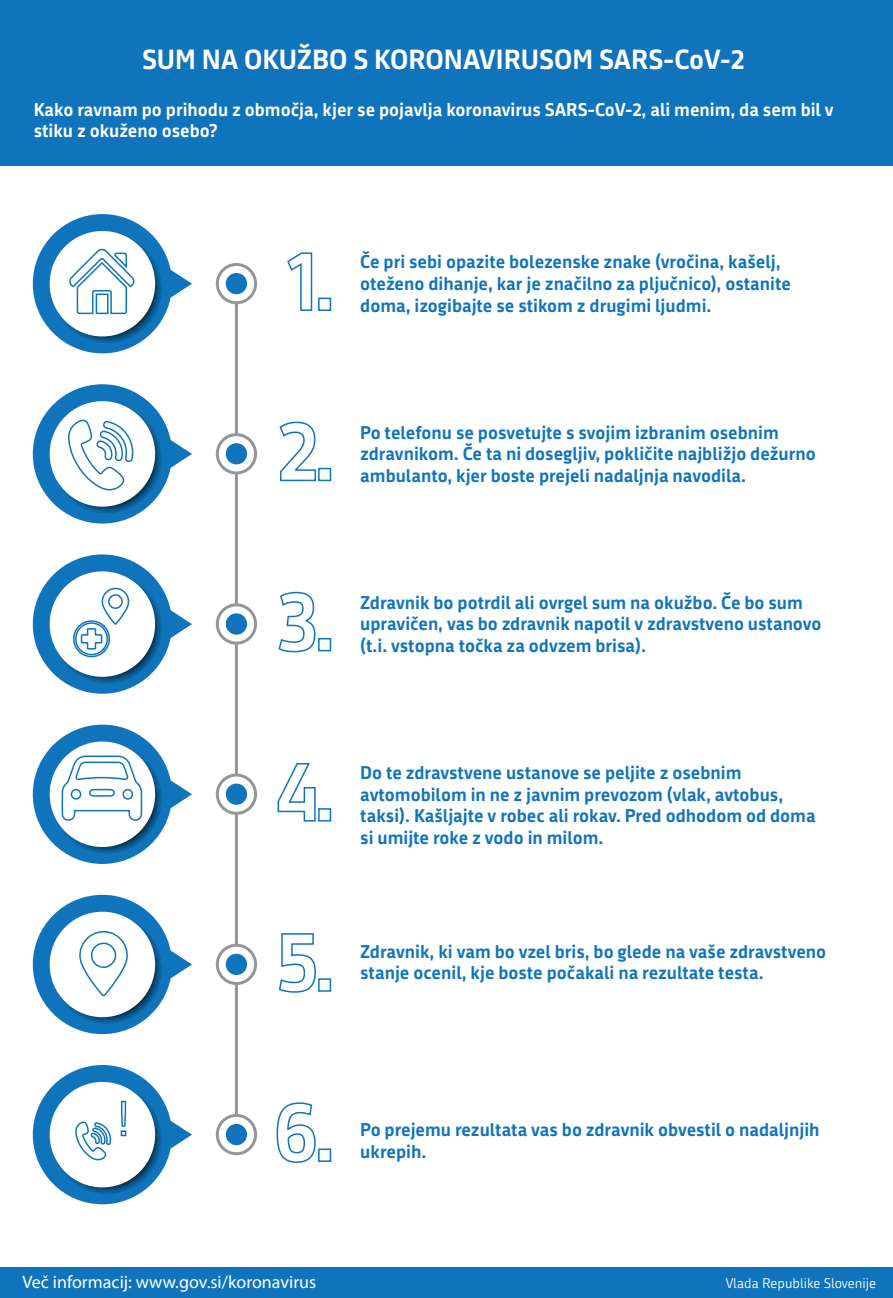
<style>
.page{position:relative;width:893px;height:1298px;background:#fff}
.page>*{position:absolute;margin:0;border:0;box-sizing:border-box;transform-origin:0 0}
.t1{font:700 27px "Republika";color:#fff}
.t2{font:700 18px/21.6px "Republika";color:#1074bc}
.t3{font:700 18px/21.6px "Republika";color:#fff}
.t4{font:18px "Myriad Pro";color:#fff}
.t5{font:13.65px "Republika";color:#fff}
</style>
<div class="page">
<div style="left:0;top:0;width:893px;height:165px;background:#1074bc"></div>
<div style="left:0;top:1267px;width:893px;height:30px;background:#1074bc"></div>
<div style="left:226px;top:273px;width:21px;height:21px;background:#1074bc;border-radius:50%"></div>
<div style="left:216px;top:263px;width:41px;height:41px;border:3px solid #939598;border-radius:50%"></div>
<div style="left:226px;top:613px;width:21px;height:21px;background:#1074bc;border-radius:50%"></div>
<div style="left:216px;top:603px;width:41px;height:41px;border:3px solid #939598;border-radius:50%"></div>
<div style="left:226px;top:443px;width:21px;height:21px;background:#1074bc;border-radius:50%"></div>
<div style="left:216px;top:433px;width:41px;height:41px;border:3px solid #939598;border-radius:50%"></div>
<div style="left:226px;top:783px;width:21px;height:21px;background:#1074bc;border-radius:50%"></div>
<div style="left:216px;top:773px;width:41px;height:41px;border:3px solid #939598;border-radius:50%"></div>
<div style="left:226px;top:1123px;width:21px;height:21px;background:#1074bc;border-radius:50%"></div>
<div style="left:216px;top:1113px;width:41px;height:41px;border:3px solid #939598;border-radius:50%"></div>
<div style="left:226px;top:953px;width:21px;height:21px;background:#1074bc;border-radius:50%"></div>
<div style="left:216px;top:943px;width:41px;height:41px;border:3px solid #939598;border-radius:50%"></div>
<svg style="left:33px;top:214px;width:159px;height:139px"></svg>
<svg style="left:33px;top:384px;width:159px;height:139px"></svg>
<svg style="left:33px;top:554px;width:159px;height:139px"></svg>
<svg style="left:33px;top:894px;width:159px;height:139px"></svg>
<svg style="left:33px;top:724px;width:159px;height:139px"></svg>
<svg style="left:33px;top:1065px;width:159px;height:139px"></svg>
<hr style="left:235px;top:303px;width:3px;height:131px;background:#939598">
<hr style="left:235px;top:643px;width:3px;height:132px;background:#939598">
<hr style="left:235px;top:473px;width:3px;height:131px;background:#939598">
<hr style="left:235px;top:983px;width:3px;height:132px;background:#939598">
<hr style="left:235px;top:813px;width:3px;height:132px;background:#939598">
<svg style="left:287px;top:252px;width:26px;height:59px"></svg>
<div style="left:318px;top:297px;width:13px;height:14px;border:2px solid #1074bc"></div>
<svg style="left:279px;top:421px;width:37px;height:61px"></svg>
<div style="left:318px;top:467px;width:13px;height:14px;border:2px solid #1074bc"></div>
<svg style="left:278px;top:591px;width:38px;height:62px"></svg>
<div style="left:318px;top:638px;width:13px;height:13px;border:2px solid #1074bc"></div>
<svg style="left:277px;top:763px;width:39px;height:59px"></svg>
<div style="left:318px;top:808px;width:13px;height:13px;border:2px solid #1074bc"></div>
<svg style="left:278px;top:933px;width:38px;height:60px"></svg>
<div style="left:318px;top:978px;width:13px;height:13px;border:2px solid #1074bc"></div>
<svg style="left:276px;top:1102px;width:40px;height:61px"></svg>
<div style="left:318px;top:1148px;width:13px;height:13px;border:2px solid #1074bc"></div>
<h1 class="t1" style="left:142px;top:39px;width:604px">SUM NA OKUŽBO S KORONAVIRUSOM SARS-CoV-2</h1>
<p class="t3" style="left:34px;top:98px;width:801px">Kako ravnam po prihodu z območja, kjer se pojavlja koronavirus SARS-CoV-2, ali menim, da sem bil v stiku z okuženo osebo?</p>
<p class="t2" style="left:360px;top:250px;width:432px">Če pri sebi opazite bolezenske znake (vročina, kašelj, oteženo dihanje, kar je značilno za pljučnico), ostanite doma, izogibajte se stikom z drugimi ljudmi.</p>
<p class="t2" style="left:360px;top:420px;width:457px">Po telefonu se posvetujte s svojim izbranim osebnim zdravnikom. Če ta ni dosegljiv, pokličite najbližjo dežurno ambulanto, kjer boste prejeli nadaljnja navodila.</p>
<p class="t2" style="left:360px;top:590px;width:463px">Zdravnik bo potrdil ali ovrgel sum na okužbo. Če bo sum upravičen, vas bo zdravnik napotil v zdravstveno ustanovo (t.i. vstopna točka za odvzem brisa).</p>
<p class="t2" style="left:360px;top:760px;width:457px">Do te zdravstvene ustanove se peljite z osebnim avtomobilom in ne z javnim prevozom (vlak, avtobus, taksi). Kašljajte v robec ali rokav. Pred odhodom od doma si umijte roke z vodo in milom.</p>
<p class="t2" style="left:360px;top:939px;width:467px">Zdravnik, ki vam bo vzel bris, bo glede na vaše zdravstveno stanje ocenil, kje boste počakali na rezultate testa.</p>
<p class="t2" style="left:360px;top:1118px;width:461px">Po prejemu rezultata vas bo zdravnik obvestil o nadaljnjih ukrepih.</p>
<p class="t4" style="left:23px;top:1270px;width:295px">Več informacij: www.gov.si/koronavirus</p>
<p class="t5" style="left:726px;top:1272px;width:152px">Vlada Republike Slovenije</p>
</div>
